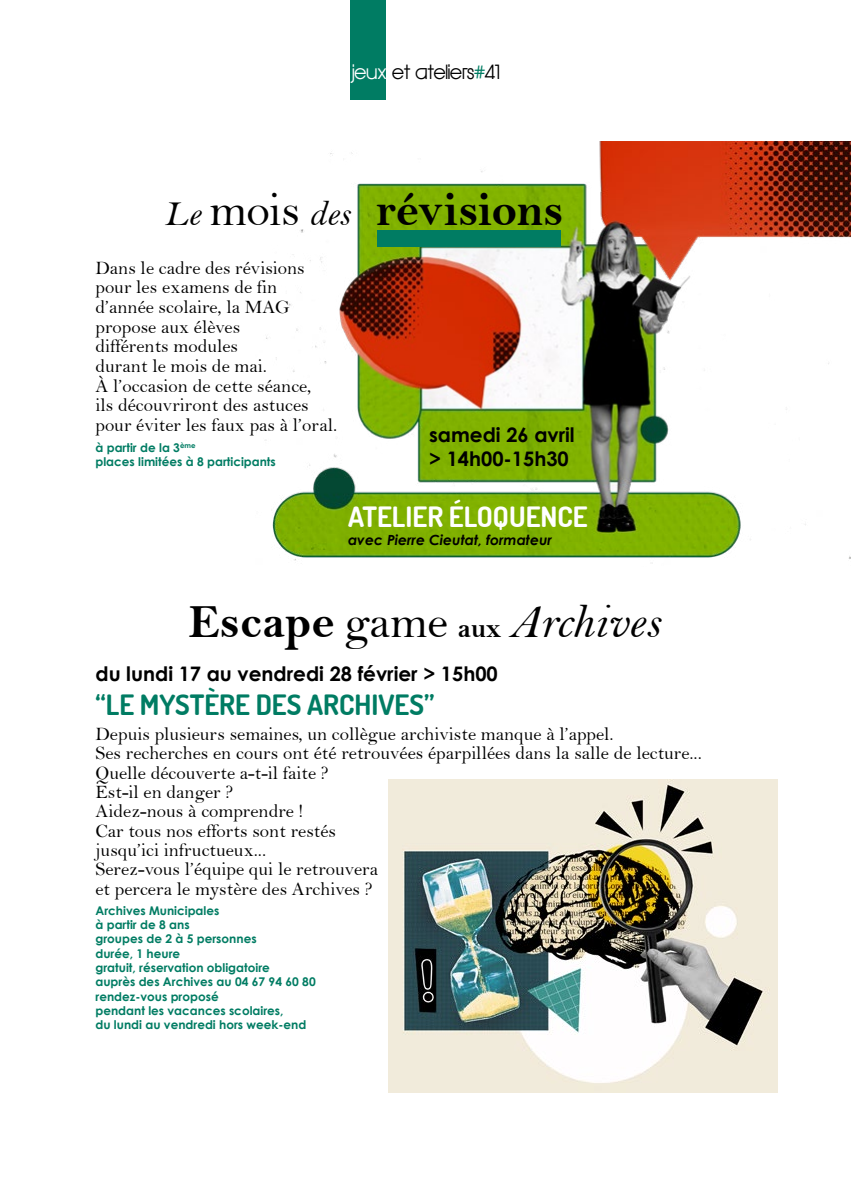
<style>
.page{position:relative;width:851px;height:1191px;background:#fff}
.page>*{position:absolute;margin:0;border:0;box-sizing:border-box;transform-origin:0 0}
.t1{font:48px "Bell MT Italic";color:#000}
.t2{font:48px "Bell MT Bold";letter-spacing:-.005em;color:#000}
.t3{font:200 28px "Dosis";color:#007c63}
.t4{font:200 28px "Dosis";color:#fff}
.t5{font:700 20px/24px "Century Gothic";color:#000}
.t6{font:700 20px "Hasteristico";color:#000}
.t7{font:19px/19.6px "Bell";color:#000}
.t8{font:italic 700 14px "Century Gothic";color:#000}
.t9{font:700 12px/14.4px "Century Gothic";color:#007c63}
.s1{color:#fff}
.s2{color:#007c63}
.s3{font-family:"Bell MT Italic";font-size:36px}
.s4{font-family:"Bell"}
.s5{font-family:"Bell MT Bold"}
.s6{font-family:"Bell MT Bold";font-size:28px}
</style>
<div class="page">
<div style="left:350px;top:0;width:36px;height:99px;background:#007c63"></div>
<img style="left:265px;top:142px;width:585px;height:422px">
<div style="left:376px;top:230px;width:184px;height:17px;background:#007c63"></div>
<img style="left:388px;top:779px;width:389px;height:313px">
<p class="t6" style="left:351px;top:60px;width:150px"><span class="s1">jeux</span> et ateliers<span class="s2">#</span>41</p>
<h1 class="t2" style="left:164px;top:181px;width:400px"><span class="s3">Le</span> <span class="s4">mois</span> <span class="s3">des</span> révisions</h1>
<p class="t7" style="left:95px;top:258px;width:243px">Dans le cadre des révisions pour les examens de fin d’année scolaire, la MAG propose aux élèves<br>différents modules<br>durant le mois de mai.<br>À l’occasion de cette séance,<br>ils découvriront des astuces pour éviter les faux pas à l’oral.</p>
<p class="t9" style="left:95px;top:439px;width:182px">à partir de la 3<sup>ème<br></sup>places limitées à 8 participants</p>
<h2 class="t4" style="left:348px;top:498px;width:241px">ATELIER ÉLOQUENCE</h2>
<p class="t8" style="left:348px;top:529px;width:205px">avec Pierre Cieutat, formateur</p>
<p class="t5" style="left:429px;top:421px;width:147px">samedi 26 avril &gt; 14h00-15h30</p>
<h1 class="t1" style="left:188px;top:593px;width:472px"><span class="s5">Escape</span> <span class="s4">game</span> <span class="s6">aux</span> Archives</h1>
<p class="t5" style="left:95px;top:661px;width:403px">du lundi 17 au vendredi 28 février &gt; 15h00</p>
<h2 class="t3" style="left:95px;top:685px;width:340px">“LE MYSTÈRE DES ARCHIVES”</h2>
<p class="t7" style="left:95px;top:724px;width:607px">Depuis plusieurs semaines, un collègue archiviste manque à l’appel.<br>Ses recherches en cours ont été retrouvées éparpillées dans la salle de lecture...<br>Quelle découverte a-t-il faite ?<br>Est-il en danger ?<br>Aidez-nous à comprendre !<br>Car tous nos efforts sont restés<br>jusqu’ici infructueux...<br>Serez-vous l’équipe qui le retrouvera<br>et percera le mystère des Archives ?</p>
<p class="t9" style="left:95px;top:902px;width:222px">Archives Municipales<br>à partir de 8 ans<br>groupes de 2 à 5 personnes<br>durée, 1 heure<br>gratuit, réservation obligatoire<br>auprès des Archives au 04 67 94 60 80 rendez-vous proposé<br>pendant les vacances scolaires,<br>du lundi au vendredi hors week-end</p>
</div>
